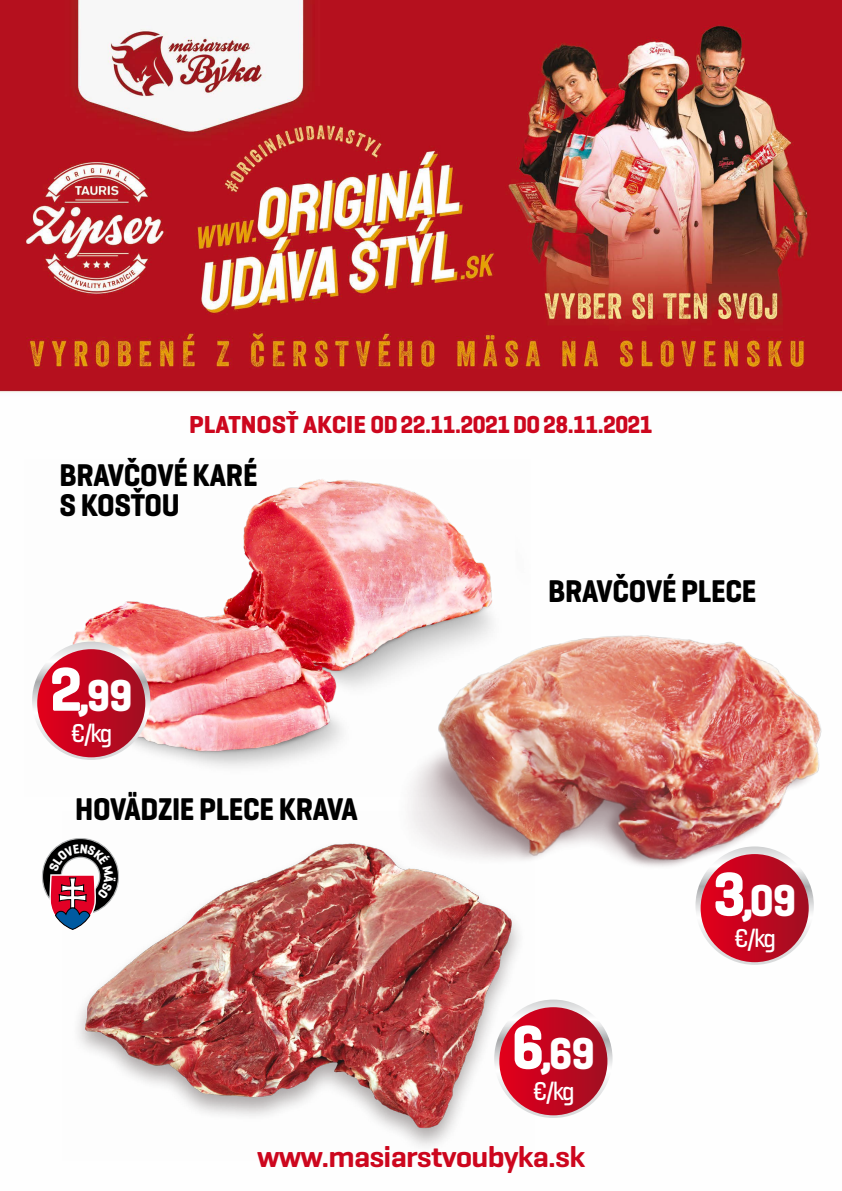
<style>
.page{position:relative;width:842px;height:1191px;background:#fff}
.page>*{position:absolute;margin:0;border:0;box-sizing:border-box;transform-origin:0 0}
.t1{font:700 45.5px "Geogrotesque";color:#fff;scale:.9 1}
.t2{font:700 32px/30px "Geogrotesque";letter-spacing:-.01em;color:#000;scale:.9 1}
.t3{font:600 30px "Geogrotesque";letter-spacing:-.025em;color:#cd071e;scale:1.05 1}
.t4{font:500 26.3px "Geogrotesque";color:#fff;scale:.9 1}
.t5{font:700 25px "Geogrotesque";letter-spacing:-.025em;color:#cd071e}
.s1{font-size:63.1px}
</style>
<div class="page">
<img style="left:0;top:0;width:842px;height:1118px">
<img style="left:359px;top:541px;width:483px;height:403px">
<svg style="left:695px;top:846px;width:119px;height:118px"></svg>
<div style="left:701px;top:854px;width:108px;height:108px;background:linear-gradient(to right,#e30019,#a21427);border-radius:54px"></div>
<img style="left:24px;top:459px;width:507px;height:337px">
<svg style="left:32px;top:641px;width:118px;height:119px"></svg>
<div style="left:37px;top:649px;width:108px;height:108px;background:linear-gradient(to right,#e4001e,#a10e22);border-radius:54px"></div>
<img style="left:62px;top:811px;width:473px;height:335px">
<svg style="left:494px;top:999px;width:118px;height:119px"></svg>
<div style="left:499px;top:1007px;width:108px;height:108px;background:linear-gradient(to right,#e4011e,#a10d21);border-radius:54px"></div>
<svg style="left:42px;top:838px;width:77px;height:93px"></svg>
<p class="t5" style="left:189px;top:408px;width:465px">PLATNOSŤ AKCIE OD 22.11.2021 DO 28.11.2021</p>
<p class="t2" style="left:60px;top:460px;width:222px">BRAVČOVÉ KARÉ<br>S KOSŤOU</p>
<h1 class="t1" style="left:50px;top:667px;width:94px"><span class="s1">2</span>,99</h1>
<p class="t4" style="left:70px;top:717px;width:49px">€/kg</p>
<p class="t2" style="left:75px;top:794px;width:316px">HOVÄDZIE PLECE KRAVA</p>
<p class="t2" style="left:548px;top:576px;width:233px">BRAVČOVÉ PLECE</p>
<h1 class="t1" style="left:512px;top:1024px;width:94px"><span class="s1">6</span>,69</h1>
<p class="t4" style="left:532px;top:1075px;width:49px">€/kg</p>
<h1 class="t1" style="left:713px;top:871px;width:94px"><span class="s1">3</span>,09</h1>
<p class="t4" style="left:733px;top:921px;width:49px">€/kg</p>
<p class="t3" style="left:257px;top:1137px;width:314px">www.masiarstvoubyka.sk</p>
</div>
